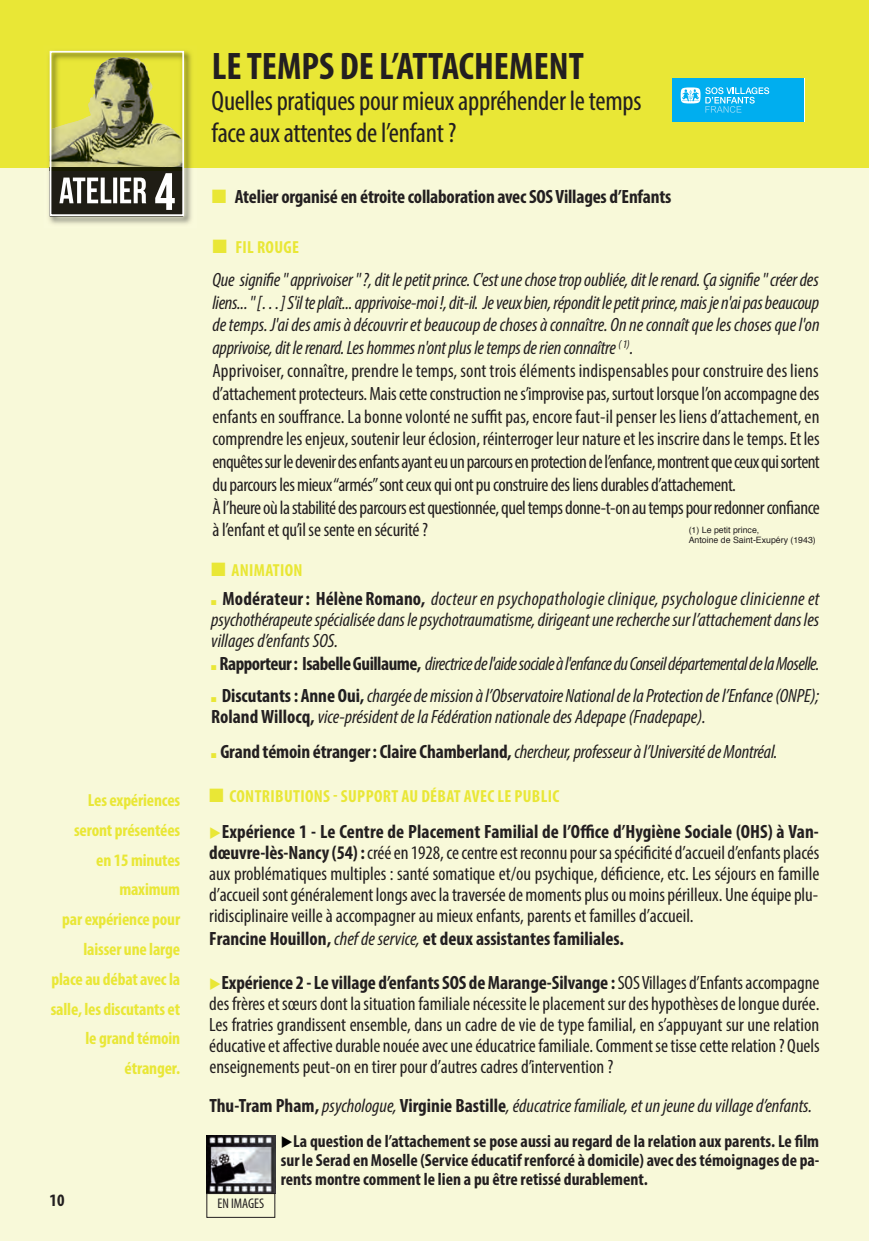
<style>
.page{position:relative;width:869px;height:1241px;background:#fff}
.page>*{position:absolute;margin:0;border:0;box-sizing:border-box;transform-origin:0 0}
.t1{font:700 condensed 38.5px "Myriad Pro";color:#231f20}
.t2{font:condensed 28px/31.5px "Myriad Pro";letter-spacing:-.01em;color:#231f20}
.t3{font:condensed 19.25px/22.8px "Myriad Pro";letter-spacing:-.01em;color:#231f20;text-align:justify}
.t4{font:italic condensed 19.25px/21px "Myriad Pro";letter-spacing:-.01em;color:#231f20;text-align:justify}
.t5{font:italic condensed 19.25px/21px "Myriad Pro";letter-spacing:-.005em;color:#201e20}
.t6{font:700 condensed 19.25px "Myriad Pro";letter-spacing:-.01em;color:#231f20}
.t7{font:700 condensed 17.5px/19.2px "Myriad Pro";color:#231f20;text-align:justify}
.t8{font:700 condensed 17.5px/29.8px "Myriad Pro";letter-spacing:-.01em;color:#e9e736;text-align:right}
.t9{font:700 condensed 17.5px "Myriad Pro";letter-spacing:.02em;color:#e9e736}
.t10{font:condensed 14px "Myriad Pro";color:#231f20}
.t11{font:8.75px/10.5px "Helvetica";color:#231f20}
.s1{color:#e9e736}
.s2{font-style:italic}
.s3{font-weight:700;font-style:normal}
.s4{font-weight:700;font-style:normal;color:#231f20}
.s5{color:#231f20}
.s6{font-weight:700}
.s7{font-weight:400;font-style:italic}
.s8{color:#000}
</style>
<div class="page">
<div style="left:0;top:0;width:868px;height:1240px;background:#f8f9d9"></div>
<div style="left:0;top:0;width:868px;height:168px;background:#e9e736"></div>
<img style="left:49px;top:50px;width:143px;height:174px">
<img style="left:149px;top:81px;width:32px;height:59px">
<img style="left:53px;top:94px;width:42px;height:73px">
<div style="left:53px;top:171px;width:128px;height:42px;background:#1f1d15"></div>
<img style="left:53px;top:167px;width:128px;height:4px">
<img style="left:59px;top:177px;width:87px;height:26px">
<img style="left:155px;top:173px;width:20px;height:37px">
<div style="left:50px;top:51px;width:134px;height:165px;border:2px solid #fff"></div>
<div style="left:672px;top:78px;width:131px;height:43px;background:#00aeef"></div>
<svg style="left:680px;top:87px;width:89px;height:26px"></svg>
<img style="left:206px;top:1135px;width:69px;height:58px">
<div style="left:206px;top:1193px;width:69px;height:24px;border:1px solid #231f20"></div>
<p class="t8" style="left:51px;top:786px;width:131px">Les expériences seront présentées<br>en 15 minutes maximum<br>par expérience pour laisser une large place au débat avec la salle, les discutants et le grand témoin étranger.</p>
<p class="t7" style="left:50px;top:1191px;width:16px">10</p>
<h1 class="t1" style="left:212px;top:52px;width:373px">LE TEMPS DE L’ATTACHEMENT</h1>
<h2 class="t2" style="left:211px;top:87px;width:431px">Quelles pratiques pour mieux appréhender le temps face aux attentes de l’enfant ?</h2>
<p class="t6" style="left:212px;top:190px;width:461px"><span class="s1">■</span> Atelier organisé en étroite collaboration avec SOS Villages d’Enfants</p>
<p class="t9" style="left:212px;top:240px;width:88px">■ FIL ROUGE</p>
<p class="t3" style="left:212px;top:270px;width:608px;text-align:left"><span class="s2">Que signifie " apprivoiser " ?, dit le petit prince. C'est une chose trop oubliée, dit le renard. Ça signifie " créer des liens... " […] S'il te plaît... apprivoise-moi !, dit-il. Je veux bien, répondit le petit prince, mais je n'ai pas beaucoup de temps. J'ai des amis à découvrir et beaucoup de choses à connaître. On ne connaît que les choses que l'on apprivoise, dit le renard. Les hommes n'ont plus le temps de rien connaître</span> <sup>(</sup> <sup>1)</sup><span class="s2">.<br></span>Apprivoiser, connaître, prendre le temps, sont trois éléments indispensables pour construire des liens d’attachement protecteurs. Mais cette construction ne s’improvise pas, surtout lorsque l’on accompagne des enfants en souffrance. La bonne volonté ne suffit pas, encore faut-il penser les liens d’attachement, en comprendre les enjeux, soutenir leur éclosion, réinterroger leur nature et les inscrire dans le temps. Et les enquêtes sur le devenir des enfants ayant eu un parcours en protection de l’enfance, montrent que ceux qui sortent du parcours les mieux “armés” sont ceux qui ont pu construire des liens durables d’attachement.<br>À l’heure où la stabilité des parcours est questionnée, quel temps donne-t-on au temps pour redonner confiance à l’enfant et qu’il se sente en sécurité ?</p>
<p class="t11" style="left:688px;top:525px;width:128px">(1) Le petit prince,<br>Antoine de Saint-Exupéry (1943)</p>
<p class="t9" style="left:211px;top:563px;width:93px">■ ANIMATION</p>
<p class="t4" style="left:211px;top:590px;width:609px"><span class="s1">■</span> <span class="s3">Modérateur: Hélène Romano,</span> docteur en psychopathologie clinique, psychologue clinicienne et psychothérapeute spécialisée dans le psychotraumatisme, dirigeant une recherche sur l’attachement dans les villages d’enfants SOS.</p>
<p class="t4" style="left:211px;top:654px;width:609px"><span class="s1">■</span> <span class="s3">Rapporteur: Isabelle Guillaume,</span> directrice de l'aide sociale à l'enfance du Conseil départemental de la Moselle.</p>
<p class="t5" style="left:211px;top:686px;width:609px"><span class="s1">■</span> <span class="s3">Discutants : Anne Oui,</span> chargée de mission à l’Observatoire National de la Protection de l’Enfance (ONPE);<br><span class="s4">Roland Willocq,</span> <span class="s5">vice-président de la Fédération nationale des Adepape (Fnadepape).</span></p>
<p class="t4" style="left:211px;top:742px;width:567px"><span class="s1">■</span> <span class="s3">Grand témoin étranger : Claire Chamberland,</span> chercheur, professeur à l’Université de Montréal.</p>
<p class="t9" style="left:209px;top:789px;width:351px">■ CONTRIBUTIONS - SUPPORT AU DÉBAT AVEC LE PUBLIC</p>
<p class="t3" style="left:209px;top:822px;width:611px;line-height:21px"><span class="s1">◆</span><span class="s6">Expérience 1 - Le Centre de Placement Familial de l’Office d’Hygiène Sociale (OHS) à Van&shy;dœuvre-lès-Nancy (54) :</span> créé en 1928, ce centre est reconnu pour sa spécificité d’accueil d’enfants placés aux problématiques multiples : santé somatique et/ou psychique, déficience, etc. Les séjours en famille d’accueil sont généralement longs avec la traversée de moments plus ou moins périlleux. Une équipe plu&shy;ridisciplinaire veille à accompagner au mieux enfants, parents et familles d’accueil.</p>
<p class="t6" style="left:209px;top:931px;width:416px">Francine Houillon, <span class="s7">chef de service,</span> et deux assistantes familiales.</p>
<p class="t3" style="left:209px;top:973px;width:611px;line-height:21px"><span class="s1">◆</span><span class="s6">Expérience 2 - Le village d’enfants SOS de Marange-Silvange :</span> SOS Villages d’Enfants accompagne des frères et sœurs dont la situation familiale nécessite le placement sur des hypothèses de longue durée.<br>Les fratries grandissent ensemble, dans un cadre de vie de type familial, en s’appuyant sur une relation éducative et affective durable nouée avec une éducatrice familiale. Comment se tisse cette relation ? Quels enseignements peut-on en tirer pour d’autres cadres d’intervention ?</p>
<p class="t4" style="left:209px;top:1095px;width:604px"><span class="s3">Thu-Tram Pham,</span> psychologue, <span class="s3">Virginie Bastille</span>, éducatrice familiale, et un jeune du village d’enfants.</p>
<p class="t7" style="left:280px;top:1132px;width:540px"><span class="s8">◆</span>La question de l’attachement se pose aussi au regard de la relation aux parents. Le film sur le Serad en Moselle (Service éducatif renforcé à domicile) avec des témoignages de pa&shy;rents montre comment le lien a pu être retissé durablement.</p>
<p class="t10" style="left:217px;top:1197px;width:48px">EN IMAGES</p>
</div>
